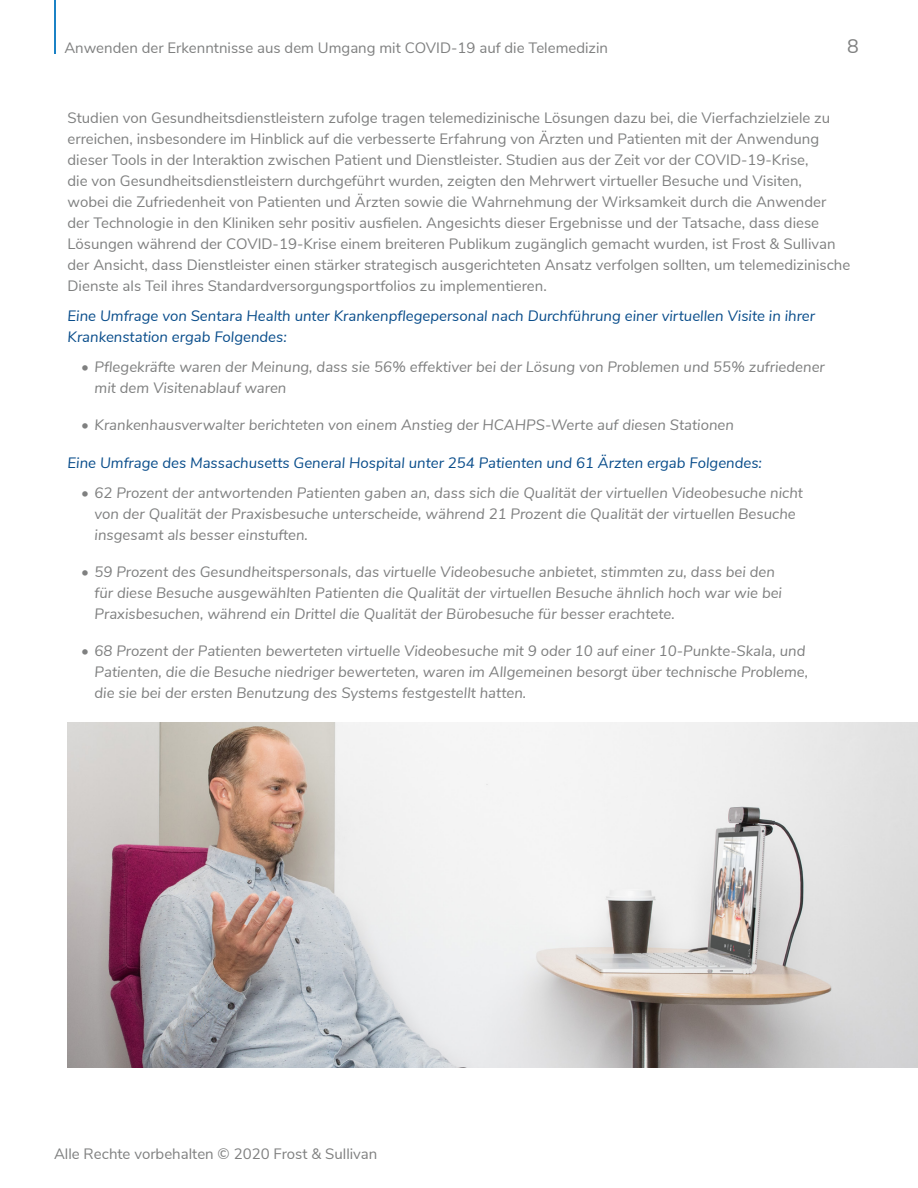
<style>
.page{position:relative;width:918px;height:1188px;background:#fff}
.page>*{position:absolute;margin:0;border:0;box-sizing:border-box;transform-origin:0 0}
.t1{font:19.5px "Nunito Sans";color:#7f8080}
.Text_body{font:15px/21px "Nunito Sans";color:#7f8080}
.t2{font:italic 15px/21px "Nunito Sans";color:#7f8080}
.Text_body-2{font:italic 15px/21px "Nunito Sans";color:#094d8b}
</style>
<div class="page">
<hr style="left:54px;top:0;width:1px;height:54px;background:#1b82c5">
<img style="left:68px;top:722px;width:850px;height:346px">
<p class="Text_body" style="left:64px;top:36px;width:545px">Anwenden der Erkenntnisse aus dem Umgang mit COVID-19 auf die Telemedizin</p>
<h1 class="t1" style="left:847px;top:32px;width:13px">8</h1>
<p class="Text_body" style="left:68px;top:107px;width:784px">Studien von Gesundheitsdienstleistern zufolge tragen telemedizinische Lösungen dazu bei, die Vierfachzielziele zu erreichen, insbesondere im Hinblick auf die verbesserte Erfahrung von Ärzten und Patienten mit der Anwendung dieser Tools in der Interaktion zwischen Patient und Dienstleister. Studien aus der Zeit vor der COVID-19-Krise,<br>die von Gesundheitsdienstleistern durchgeführt wurden, zeigten den Mehrwert virtueller Besuche und Visiten,<br>wobei die Zufriedenheit von Patienten und Ärzten sowie die Wahrnehmung der Wirksamkeit durch die Anwender der Technologie in den Kliniken sehr positiv ausfielen. Angesichts dieser Ergebnisse und der Tatsache, dass diese Lösungen während der COVID-19-Krise einem breiteren Publikum zugänglich gemacht wurden, ist Frost &amp; Sullivan der Ansicht, dass Dienstleister einen stärker strategisch ausgerichteten Ansatz verfolgen sollten, um telemedizinische Dienste als Teil ihres Standardversorgungsportfolios zu implementieren.</p>
<p class="Text_body-2" style="left:68px;top:305px;width:749px">Eine Umfrage von Sentara Health unter Krankenpflegepersonal nach Durchführung einer virtuellen Visite in ihrer<br>Krankenstation ergab Folgendes:</p>
<p class="t2" style="left:95px;top:356px;width:732px;text-indent:-14px">• Pflegekräfte waren der Meinung, dass sie 56% effektiver bei der Lösung von Problemen und 55% zufriedener mit dem Visitenablauf waren</p>
<p class="t2" style="left:81px;top:414px;width:654px">• Krankenhausverwalter berichteten von einem Anstieg der HCAHPS-Werte auf diesen Stationen</p>
<p class="Text_body-2" style="left:68px;top:451px;width:696px">Eine Umfrage des Massachusetts General Hospital unter 254 Patienten und 61 Ärzten ergab Folgendes:</p>
<p class="t2" style="left:95px;top:481px;width:710px;text-indent:-14px">• 62 Prozent der antwortenden Patienten gaben an, dass sich die Qualität der virtuellen Videobesuche nicht von der Qualität der Praxisbesuche unterscheide, während 21 Prozent die Qualität der virtuellen Besuche insgesamt als besser einstuften.</p>
<p class="t2" style="left:95px;top:560px;width:689px;text-indent:-14px">• 59 Prozent des Gesundheitspersonals, das virtuelle Videobesuche anbietet, stimmten zu, dass bei den für diese Besuche ausgewählten Patienten die Qualität der virtuellen Besuche ähnlich hoch war wie bei<br>Praxisbesuchen, während ein Drittel die Qualität der Bürobesuche für besser erachtete.</p>
<p class="t2" style="left:95px;top:639px;width:715px;text-indent:-14px">• 68 Prozent der Patienten bewerteten virtuelle Videobesuche mit 9 oder 10 auf einer 10-Punkte-Skala, und<br>Patienten, die die Besuche niedriger bewerteten, waren im Allgemeinen besorgt über technische Probleme, die sie bei der ersten Benutzung des Systems festgestellt hatten.</p>
<p class="Text_body" style="left:54px;top:1142px;width:325px">Alle Rechte vorbehalten © 2020 Frost &amp; Sullivan</p>
</div>
